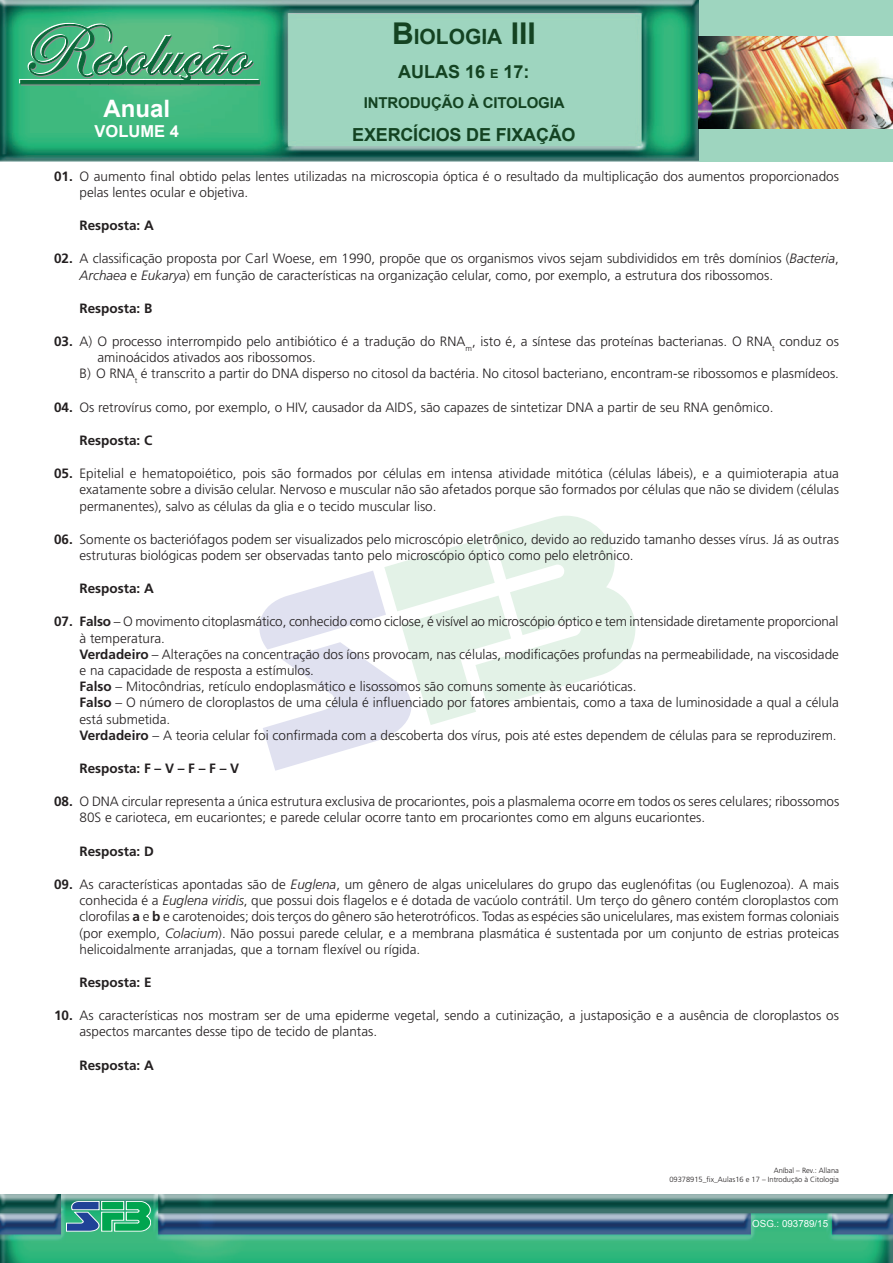
<style>
.page{position:relative;width:893px;height:1263px;background:#fff}
.page>*{position:absolute;margin:0;border:0;box-sizing:border-box;transform-origin:0 0}
.t1{font:700 24px "Arial";color:#fff}
.t2{font:700 21px "Arial";color:#144322}
.t3{font:700 18px "Arial";letter-spacing:-.01em;color:#144322}
.t4{font:700 16.5px "Arial";color:#fff}
.t5{font:700 15px "Arial";letter-spacing:-.01em;color:#144322}
.t6{font:300 13.5px/16.2px "Frutiger";color:#231f20}
.t7{font:700 13.5px "Frutiger";color:#231f20}
.t8{font:9.75px "Arial";color:#fff}
.t9{font:300 7.5px/9px "Frutiger";color:#231f20;text-align:right}
.s1{font-style:inherit}
.s2{font-size:30px}
.s3{font-size:12.6px}
.s4{font-weight:700}
.s5{font-style:italic}
</style>
<div class="page">
<div style="left:0;top:0;width:893px;height:162px;background:#9ed5bf"></div>
<img style="left:0;top:0;width:698px;height:162px">
<img style="left:698px;top:37px;width:195px;height:91px">
<div style="left:19px;top:79px;width:70px;height:4px;border:1px solid #fff"></div>
<svg style="left:20px;top:23px;width:240px;height:62px;background:#52aa7d"></svg>
<div style="left:224px;top:80px;width:22px;height:4px;border:1px solid #0b693a"></div>
<div style="left:246px;top:80px;width:14px;height:4px;border:1px solid #0b693a"></div>
<img style="left:0;top:1195px;width:893px;height:68px">
<svg style="left:66px;top:1201px;width:85px;height:30px;background:#39a183"></svg>
<svg style="left:259px;top:516px;width:377px;height:255px"></svg>
<h1 class="t1" style="left:103px;top:93px;width:68px">Anual</h1>
<p class="t4" style="left:95px;top:120px;width:86px">VOLUME <span class="s1">4</span></p>
<h2 class="t2" style="left:392px;top:23px;width:145px"><span class="s2">B</span>IOLOGIA <span class="s2">III</span></h2>
<h3 class="t3" style="left:398px;top:59px;width:133px">AULAS 16 <span class="s3">E</span> 17:</h3>
<p class="t5" style="left:364px;top:92px;width:202px">INTRODUÇÃO À CITOLOGIA</p>
<h3 class="t3" style="left:352px;top:123px;width:225px">EXERCÍCIOS DE FIXAÇÃO</h3>
<p class="t6" style="left:80px;top:168px;width:761px;text-indent:-26px"><span class="s4">01.</span> O aumento final obtido pelas lentes utilizadas na microscopia óptica é o resultado da multiplicação dos aumentos proporcionados pelas lentes ocular e objetiva.</p>
<p class="t7" style="left:80px;top:217px;width:76px">Resposta: A</p>
<p class="t6" style="left:80px;top:251px;width:761px;text-indent:-26px"><span class="s4">02.</span> A classificação proposta por Carl Woese, em 1990, propõe que os organismos vivos sejam subdivididos em três domínios (<span class="s5">Bacteria</span>,<br><span class="s5">Archaea</span> e <span class="s5">Eukarya</span>) em função de características na organização celular, como, por exemplo, a estrutura dos ribossomos.</p>
<p class="t7" style="left:80px;top:300px;width:74px">Resposta: B</p>
<p class="t6" style="left:54px;top:333px;width:786px"><span class="s4">03.</span> A) O processo interrompido pelo antibiótico é a tradução do RNA<sub>m</sub>, isto é, a síntese das proteínas bacterianas. O RNA<sub>t</sub> conduz os</p>
<p class="t6" style="left:98px;top:349px;width:220px">aminoácidos ativados aos ribossomos.</p>
<p class="t6" style="left:80px;top:366px;width:761px">B) O RNA<sub>t</sub> é transcrito a partir do DNA disperso no citosol da bactéria. No citosol bacteriano, encontram-se ribossomos e plasmídeos.</p>
<p class="t6" style="left:54px;top:399px;width:721px"><span class="s4">04.</span> Os retrovírus como, por exemplo, o HIV, causador da AIDS, são capazes de sintetizar DNA a partir de seu RNA genômico.</p>
<p class="t7" style="left:79px;top:432px;width:74px">Resposta: C</p>
<p class="t6" style="left:79px;top:465px;width:761px;text-align:justify;text-indent:-26px"><span class="s4">05.</span> Epitelial e hematopoiético, pois são formados por células em intensa atividade mitótica (células lábeis), e a quimioterapia atua exatamente sobre a divisão celular. Nervoso e muscular não são afetados porque são formados por células que não se dividem (células permanentes), salvo as células da glia e o tecido muscular liso.</p>
<p class="t6" style="left:79px;top:531px;width:761px;text-indent:-26px"><span class="s4">06.</span> Somente os bacteriófagos podem ser visualizados pelo microscópio eletrônico, devido ao reduzido tamanho desses vírus. Já as outras estruturas biológicas podem ser observadas tanto pelo microscópio óptico como pelo eletrônico.</p>
<p class="t7" style="left:79px;top:580px;width:76px">Resposta: A</p>
<p class="t6" style="left:79px;top:614px;width:761px;text-indent:-26px"><span class="s4">07. Falso</span> – O movimento citoplasmático, conhecido como ciclose, é visível ao microscópio óptico e tem intensidade diretamente proporcional à temperatura.<br><span class="s4">Verdadeiro</span> – Alterações na concentração dos íons provocam, nas células, modificações profundas na permeabilidade, na viscosidade e na capacidade de resposta a estímulos.<br><span class="s4">Falso</span> – Mitocôndrias, retículo endoplasmático e lisossomos são comuns somente às eucarióticas.<br><span class="s4">Falso</span> – O número de cloroplastos de uma célula é influenciado por fatores ambientais, como a taxa de luminosidade a qual a célula está submetida.<br><span class="s4">Verdadeiro</span> – A teoria celular foi confirmada com a descoberta dos vírus, pois até estes dependem de células para se reproduzirem.</p>
<p class="t7" style="left:79px;top:760px;width:161px">Resposta: F – V – F – F – V</p>
<p class="t6" style="left:79px;top:793px;width:761px;text-indent:-26px"><span class="s4">08.</span> O DNA circular representa a única estrutura exclusiva de procariontes, pois a plasmalema ocorre em todos os seres celulares; ribossomos<br>80S e carioteca, em eucariontes; e parede celular ocorre tanto em procariontes como em alguns eucariontes.</p>
<p class="t7" style="left:79px;top:843px;width:76px">Resposta: D</p>
<p class="t6" style="left:79px;top:876px;width:761px;text-align:justify;text-indent:-26px"><span class="s4">09.</span> As características apontadas são de <span class="s5">Euglena</span>, um gênero de algas unicelulares do grupo das euglenófitas (ou Euglenozoa). A mais conhecida é a <span class="s5">Euglena viridis</span>, que possui dois flagelos e é dotada de vacúolo contrátil. Um terço do gênero contém cloroplastos com clorofilas <span class="s4">a</span> e <span class="s4">b</span> e carotenoides; dois terços do gênero são heterotróficos. Todas as espécies são unicelulares, mas existem formas coloniais (por exemplo, <span class="s5">Colacium</span>). Não possui parede celular, e a membrana plasmática é sustentada por um conjunto de estrias proteicas helicoidalmente arranjadas, que a tornam flexível ou rígida.</p>
<p class="t7" style="left:80px;top:974px;width:74px">Resposta: E</p>
<p class="t6" style="left:80px;top:1007px;width:761px;text-indent:-26px"><span class="s4">10.</span> As características nos mostram ser de uma epiderme vegetal, sendo a cutinização, a justaposição e a ausência de cloroplastos os aspectos marcantes desse tipo de tecido de plantas.</p>
<p class="t7" style="left:80px;top:1057px;width:76px">Resposta: A</p>
<p class="t9" style="left:669px;top:1166px;width:171px">Aníbal – Rev.: Allana<br>09378915_fix_Aulas16 e 17 – Introdução à Citologia</p>
<p class="t8" style="left:752px;top:1217px;width:77px">OSG.: 093789/15</p>
</div>
